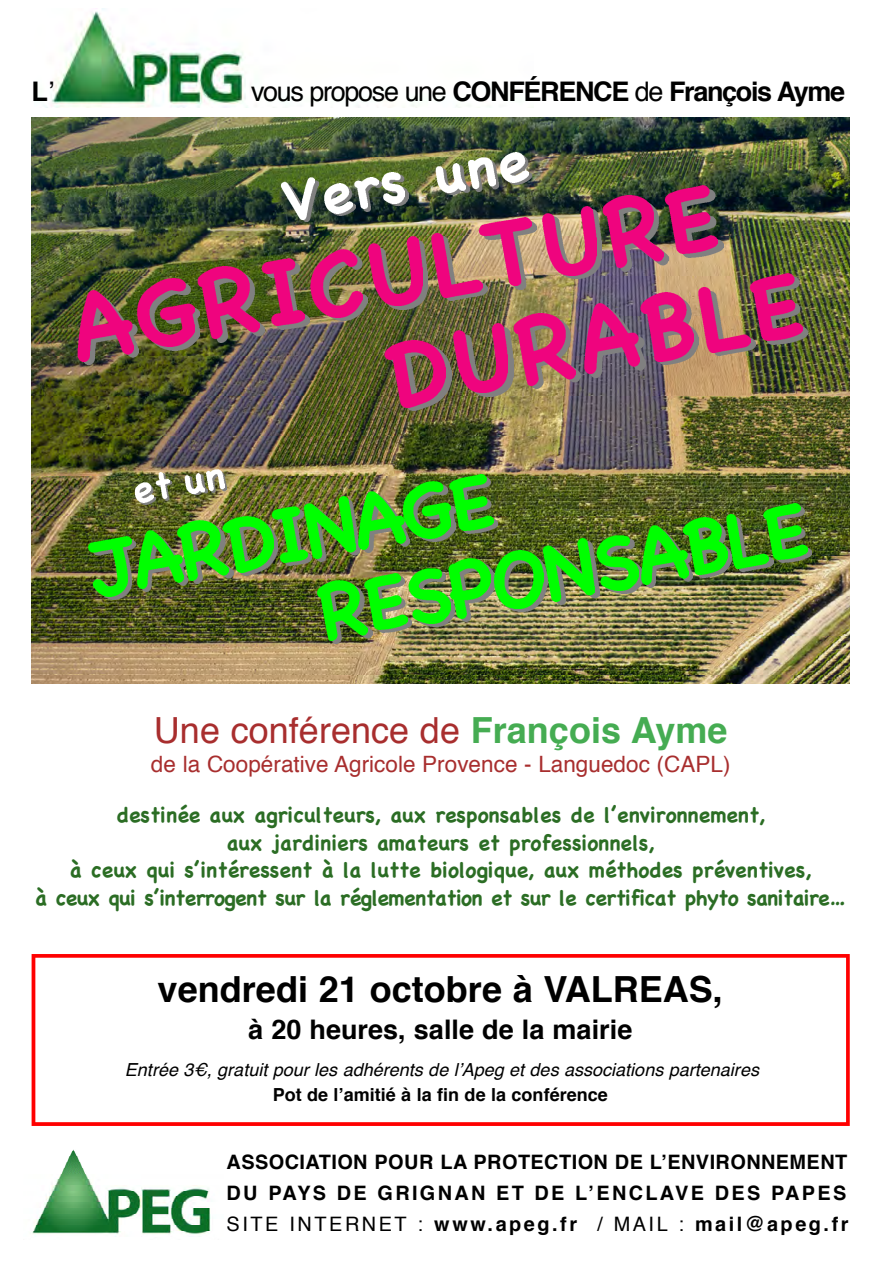
<style>
.page{position:relative;width:893px;height:1263px;background:#fff}
.page>*{position:absolute;margin:0;border:0;box-sizing:border-box;transform-origin:0 0}
.t1{font:36px "Helvetica";color:#a82e2e}
.t2{font:700 36px "Helvetica";color:#000}
.t3{font:700 27px "Helvetica";letter-spacing:-.05em;color:#000}
.t4{font:700 27px "Helvetica";color:#000}
.t5{font:700 27px "Helvetica";letter-spacing:-.025em;color:#000}
.t6{font:22.5px "Helvetica";color:#a82e2e}
.t7{font:700 21px/27.8px "Chalkboard";color:#2b6d24;text-align:center}
.t8{font:700 19.95px/30.8px "Helvetica";letter-spacing:.025em;color:#000;text-align:justify}
.t9{font:italic 18px "Helvetica";color:#000}
.t10{font:700 18px "Helvetica";color:#000}
.s1{font-weight:400}
.s2{font-weight:700;color:#45ac52}
</style>
<div class="page">
<img style="left:32px;top:117px;width:818px;height:566px">
<svg style="left:32px;top:954px;width:818px;height:172px"></svg>
<img style="left:32px;top:1149px;width:179px;height:88px">
<img style="left:44px;top:8px;width:416px;height:100px">
<p class="t5" style="left:32px;top:80px;width:24px">L<span class="s1">ʼ</span></p>
<p class="t3" style="left:251px;top:80px;width:596px"><span class="s1">vous propose une</span> CONFÉRENCE <span class="s1">d e</span> François Ay m e</p>
<h1 class="t1" style="left:154px;top:715px;width:575px">Une conférence de <span class="s2">François Ayme</span></h1>
<p class="t6" style="left:151px;top:755px;width:581px">de la Coopérative Agricole Provence - Languedoc (CAPL)</p>
<p class="t7" style="left:35px;top:801px;width:812px">destinée aux agriculteurs, aux responsables de l’environnement,<br>aux jardiniers amateurs et professionnels,<br>à ceux qui s’intéressent à la lutte biologique, aux méthodes préventives,<br>à ceux qui s’interrogent sur la réglementation et sur le certificat phyto sanitaire…</p>
<h1 class="t2" style="left:158px;top:974px;width:567px">vendredi 21 octobre à VALREAS,</h1>
<p class="t4" style="left:248px;top:1018px;width:386px">à 20 heures, salle de la mairie</p>
<p class="t9" style="left:125px;top:1062px;width:636px">Entrée 3€, gratuit pour les adhérents de lʼApeg et des associations partenaires</p>
<p class="t10" style="left:273px;top:1087px;width:337px">Pot de lʼamitié à la fin de la conférence</p>
<p class="t8" style="left:227px;top:1148px;width:624px">A S S O C IATION POUR LA PROTECTION DE LʼE N V IR O N N E M E N T DU PAYS DE GRIGNAN ET DE Lʼ E N C L AVE DES PA P E S <span class="s1">SITE INTERNET :</span> w w w. a p e g . f r <span class="s1">/ MAIL :</span> m a i l @ a p e g . f r</p>
</div>
